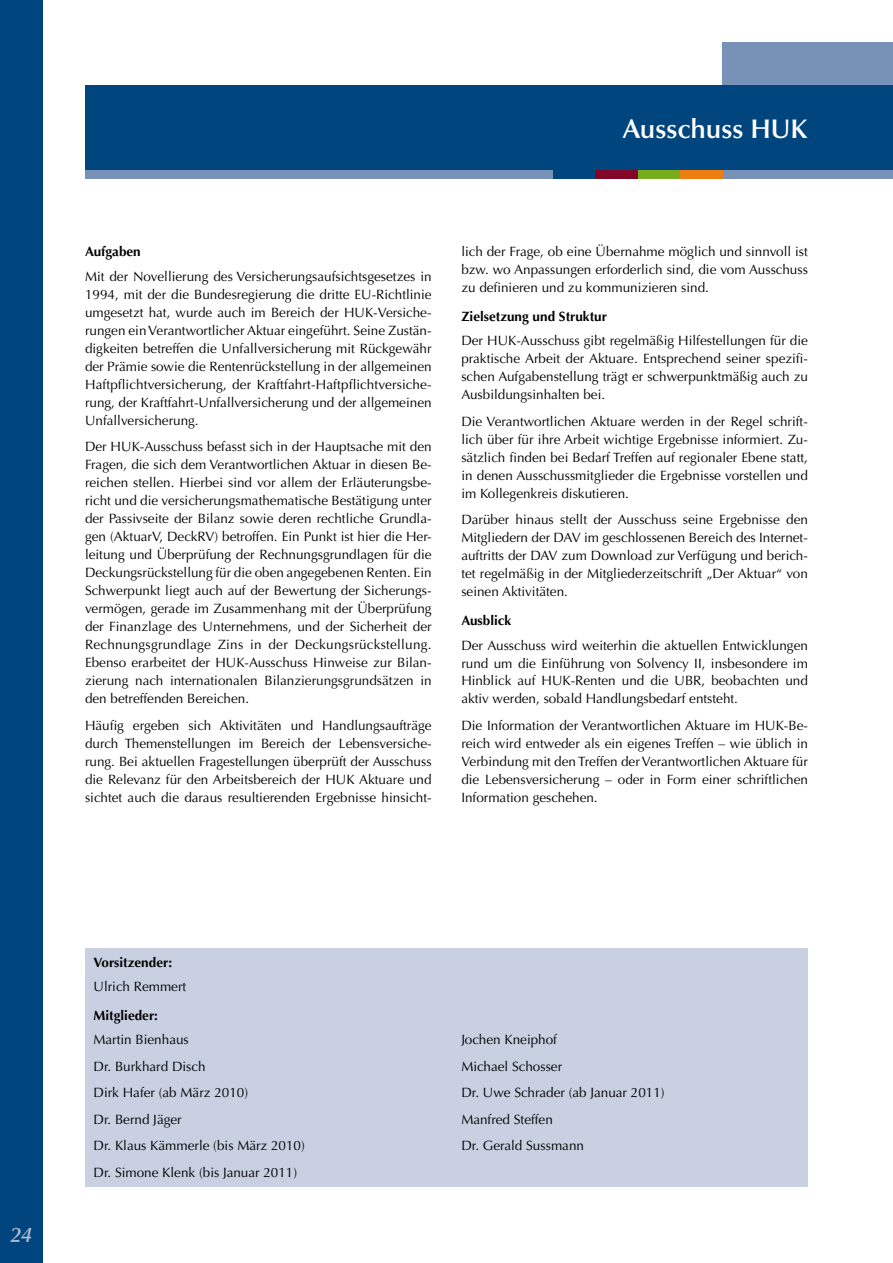
<style>
.page{position:relative;width:893px;height:1263px;background:#fff}
.page>*{position:absolute;margin:0;border:0;box-sizing:border-box;transform-origin:0 0}
.t1{font:600 27px "Optima LT";color:#fff}
.t2{font:italic 600 21px "Optima LT";color:#adbad3}
.t3{font:13.5px/18px "Optima LT";color:#000;text-align:justify}
.t4{font:700 13.5px "Optima LT";color:#000}
</style>
<div class="page">
<div style="left:0;top:0;width:43px;height:1263px;background:#00457d"></div>
<div style="left:723px;top:43px;width:170px;height:42px;background:#7891b7"></div>
<div style="left:85px;top:85px;width:808px;height:85px;background:#00457d"></div>
<div style="left:85px;top:170px;width:808px;height:9px;background:#7891b7"></div>
<div style="left:553px;top:170px;width:42px;height:9px;background:#00457d"></div>
<div style="left:595px;top:170px;width:43px;height:9px;background:#830628"></div>
<div style="left:638px;top:170px;width:42px;height:9px;background:#76ad1c"></div>
<div style="left:680px;top:170px;width:43px;height:9px;background:#ee7d11"></div>
<div style="left:85px;top:948px;width:723px;height:238px;background:#c8d0e1"></div>
<h1 class="t1" style="left:623px;top:113px;width:187px">Ausschuss HUK</h1>
<p class="t4" style="left:85px;top:244px;width:57px">Aufgaben</p>
<p class="t3" style="left:85px;top:267px;width:348px">Mit der Novellierung des Versicherungsaufsichtsgesetzes in 1994, mit der die Bundesregierung die dritte EU-Richtlinie umgesetzt hat, wurde auch im Bereich der HUK-Versiche&shy;rungen ein Verantwortlicher Aktuar eingeführt. Seine Zustän&shy;digkeiten betreffen die Unfallversicherung mit Rückgewähr der Prämie sowie die Rentenrückstellung in der allgemeinen Haftpflichtversicherung, der Kraftfahrt-Haftpflichtversiche&shy;rung, der Kraftfahrt-Unfallversicherung und der allgemeinen Unfallversicherung.</p>
<p class="t3" style="left:85px;top:438px;width:348px">Der HUK-Ausschuss befasst sich in der Hauptsache mit den Fragen, die sich dem Verantwortlichen Aktuar in diesen Be&shy;reichen stellen. Hierbei sind vor allem der Erläuterungsbe&shy;richt und die versicherungsmathematische Bestätigung unter der Passivseite der Bilanz sowie deren rechtliche Grundla&shy;gen (AktuarV, DeckRV) betroffen. Ein Punkt ist hier die Her&shy;leitung und Überprüfung der Rechnungsgrundlagen für die Deckungsrückstellung für die oben angegebenen Renten. Ein Schwerpunkt liegt auch auf der Bewertung der Sicherungs&shy;vermögen, gerade im Zusammenhang mit der Überprüfung der Finanzlage des Unternehmens, und der Sicherheit der Rechnungsgrundlage Zins in der Deckungsrückstellung.<br>Ebenso erarbeitet der HUK-Ausschuss Hinweise zur Bilan&shy;zierung nach internationalen Bilanzierungsgrundsätzen in den betreffenden Bereichen.</p>
<p class="t3" style="left:85px;top:716px;width:348px">Häufig ergeben sich Aktivitäten und Handlungsaufträge durch Themenstellungen im Bereich der Lebensversiche&shy;rung. Bei aktuellen Fragestellungen überprüft der Ausschuss die Relevanz für den Arbeitsbereich der HUK Aktuare und sichtet auch die daraus resultierenden Ergebnisse hinsicht-</p>
<p class="t3" style="left:461px;top:243px;width:348px">lich der Frage, ob eine Übernahme möglich und sinnvoll ist bzw. wo Anpassungen erforderlich sind, die vom Ausschuss zu definieren und zu kommunizieren sind.</p>
<p class="t4" style="left:461px;top:309px;width:147px">Zielsetzung und Struktur</p>
<p class="t3" style="left:461px;top:332px;width:348px">Der HUK-Ausschuss gibt regelmäßig Hilfestellungen für die praktische Arbeit der Aktuare. Entsprechend seiner spezifi&shy;schen Aufgabenstellung trägt er schwerpunktmäßig auch zu Ausbildungsinhalten bei.</p>
<p class="t3" style="left:461px;top:413px;width:348px">Die Verantwortlichen Aktuare werden in der Regel schrift&shy;lich über für ihre Arbeit wichtige Ergebnisse informiert. Zu&shy;sätzlich finden bei Bedarf Treffen auf regionaler Ebene statt, in denen Ausschussmitglieder die Ergebnisse vorstellen und im Kollegenkreis diskutieren.</p>
<p class="t3" style="left:461px;top:511px;width:348px">Darüber hinaus stellt der Ausschuss seine Ergebnisse den Mitgliedern der DAV im geschlossenen Bereich des Internet&shy;auftritts der DAV zum Download zur Verfügung und berich&shy;tet regelmäßig in der Mitgliederzeitschrift „Der Aktuar“ von seinen Aktivitäten.</p>
<p class="t4" style="left:461px;top:613px;width:51px">Ausblick</p>
<p class="t3" style="left:461px;top:636px;width:348px">Der Ausschuss wird weiterhin die aktuellen Entwicklungen rund um die Einführung von Solvency II, insbesondere im Hinblick auf HUK-Renten und die UBR, beobachten und aktiv werden, sobald Handlungsbedarf entsteht.</p>
<p class="t3" style="left:461px;top:717px;width:348px">Die Information der Verantwortlichen Aktuare im HUK-Be&shy;reich wird entweder als ein eigenes Treffen – wie üblich in Verbindung mit den Treffen der Verantwortlichen Aktuare für die Lebensversicherung – oder in Form einer schriftlichen Information geschehen.</p>
<h2 class="t2" style="left:10px;top:1222px;width:23px">24</h2>
<p class="t4" style="left:94px;top:954px;width:80px">Vorsitzender:</p>
<p class="t3" style="left:94px;top:978px;width:94px">Ulrich Remmert</p>
<p class="t4" style="left:94px;top:1007px;width:66px">Mitglieder:</p>
<p class="t3" style="left:94px;top:1031px;width:97px">Martin Bienhaus</p>
<p class="t3" style="left:461px;top:1031px;width:97px">Jochen Kneiphof</p>
<p class="t3" style="left:94px;top:1057px;width:114px">Dr. Burkhard Disch</p>
<p class="t3" style="left:461px;top:1057px;width:102px">Michael Schosser</p>
<p class="t3" style="left:94px;top:1084px;width:156px">Dirk Hafer (ab März 2010)</p>
<p class="t3" style="left:461px;top:1084px;width:205px">Dr. Uwe Schrader (ab Januar 2011)</p>
<p class="t3" style="left:94px;top:1110px;width:90px">Dr. Bernd Jäger</p>
<p class="t3" style="left:461px;top:1110px;width:93px">Manfred Steffen</p>
<p class="t3" style="left:94px;top:1137px;width:213px">Dr. Klaus Kämmerle (bis März 2010)</p>
<p class="t3" style="left:461px;top:1137px;width:124px">Dr. Gerald Sussmann</p>
<p class="t3" style="left:94px;top:1163px;width:205px">Dr. Simone Klenk (bis Januar 2011)</p>
</div>
